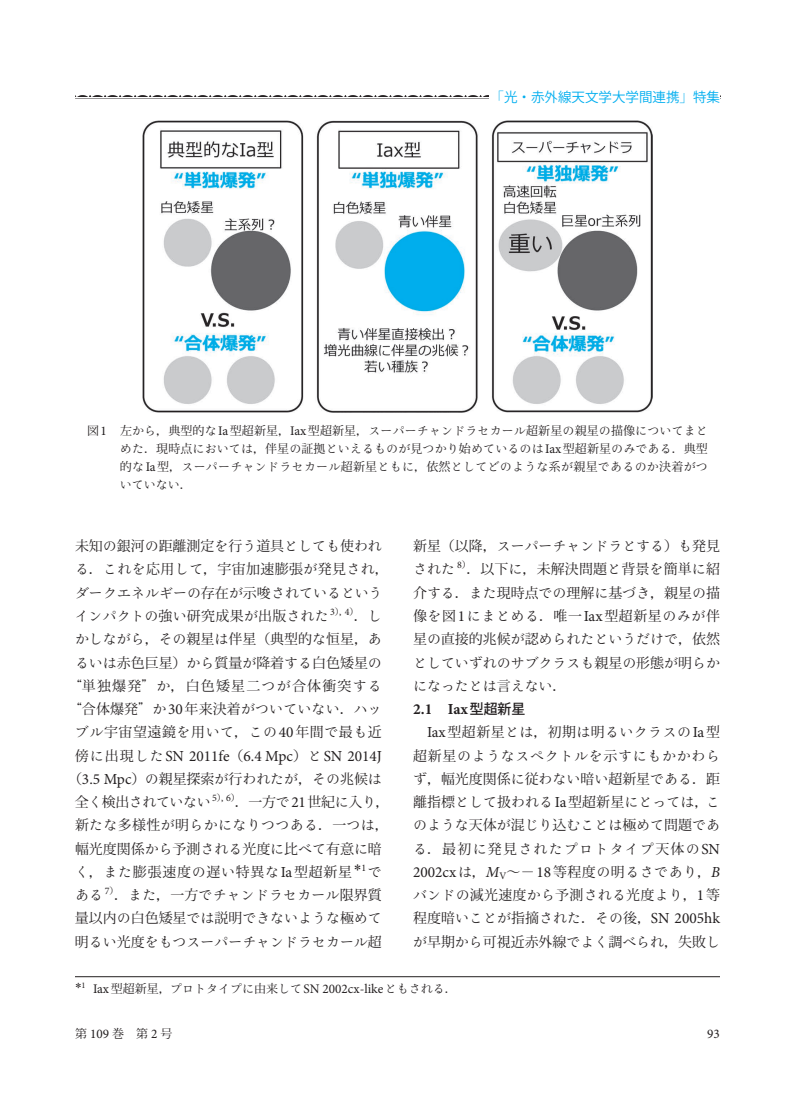
<style>
.page{position:relative;width:795px;height:1115px;background:#fff}
.page>*{position:absolute;margin:0;border:0;box-sizing:border-box;transform-origin:0 0}
.t1{font:15.3px "Minion Pro";color:#231f20}
.t2{font:700 15.3px "Minion Pro";color:#231f20}
.t3{font:13.95px/23.2px "Ryo Text Plus N";letter-spacing:.005em;color:#231f20;text-align:justify}
.t4{font:13.95px/23.2px "Koz Min Pro";color:#231f20;text-align:center}
.t5{font:13.95px/23.2px "Koz Min Pro";letter-spacing:.025em;color:#231f20}
.t6{font:13.95px/23.2px "Koz Min Pro";letter-spacing:.03em;color:#231f20}
.t7{font:13.95px "Ryo Text Plus N";letter-spacing:.025em;color:#231f20}
.t8{font:13.95px "Ryo Text Plus N";letter-spacing:.05em;color:#231f20}
.t9{font:13.5px "Koz Go Pro";color:#00aeef}
.t10{font:13.2px "Minion Pro";color:#231f20}
.t11{font:12px/18px "Ryo Text Plus N";letter-spacing:.02em;color:#231f20;text-align:justify}
.t12{font:12px "Koz Min Pro";color:#231f20}
.s1{font-family:"Koz Min Pro"}
.s2{font-family:"Minion Pro";font-size:13.2px}
.s3{font-family:"Ryo Text Plus N"}
.s4{font-family:"Ryumin Pro"}
.s5{font-family:"Minion Pro";font-size:15.3px}
.s6{font-family:"Koz Min Pro";font-size:13.95px}
.s7{font-family:"Ryo Text Plus N";font-size:13.95px}
.s8{font-family:"Times New Roman";font-size:15.3px}
.s9{font-family:"Koz Go Pro";font-weight:500;font-size:13.95px}
.s10{font-style:italic}
.s11{font-family:"Times New Roman"}
.s12{font-family:"Koz Min Pro";font-size:12px}
.s13{font-family:"Ryo Text Plus N";font-size:12px}
</style>
<div class="page">
<img style="left:75px;top:95px;width:414px;height:4px">
<img style="left:142px;top:120px;width:511px;height:292px">
<hr style="left:75px;top:976px;width:645px;height:1px;background:#231f20">
<p class="t9" style="left:490px;top:88px;width:231px"><span class="s1">「</span>光<span class="s1">・</span>赤外線天文学大学間連携<span class="s1">」</span>特集</p>
<p class="t11" style="left:120px;top:422px;width:590px;text-indent:-33px"><span class="s1">図</span><span class="s2">1</span> <span class="s1">左</span>から<span class="s1">，典型的</span>な<span class="s2">Ia</span><span class="s1">型超新星，</span><span class="s2">Iax</span><span class="s1">型超新星，</span>スーパーチャンドラセカール<span class="s1">超新星</span>の<span class="s1">親星</span>の<span class="s1">描像</span>についてまとめた<span class="s1">．現時点</span>においては<span class="s1">，伴星</span>の<span class="s1">証拠</span>といえるものが<span class="s1">見</span>つかり<span class="s1">始</span>めているのは<span class="s2">Iax</span><span class="s1">型超新星</span>のみである<span class="s1">．典型的</span>な<span class="s2">Ia</span><span class="s1">型，</span>スーパーチャンドラセカール<span class="s1">超新星</span>ともに<span class="s1">，依然</span>としてどのような<span class="s1">系</span>が<span class="s1">親星</span>であるのか<span class="s1">決着</span>がついていない<span class="s1">．</span></p>
<p class="t6" style="left:75px;top:534px;width:315px">未知<span class="s3">の</span>銀河<span class="s3">の</span>距離測定<span class="s3">を</span>行<span class="s3">う</span>道具<span class="s3">としても</span>使<span class="s3">われる</span>．<span class="s3">これを</span>応用<span class="s3">して</span>，宇宙加速膨張<span class="s3">が</span>発見<span class="s3">され</span>，</p>
<p class="t3" style="left:75px;top:581px;width:309px">ダークエネルギーの<span class="s1">存在</span>が<span class="s1">示唆</span>されているというインパクトの<span class="s1">強</span>い<span class="s1">研究成果</span>が<span class="s1">出版</span>された<sup>3</sup><sup>）</sup><sup>,</sup> <sup>4</sup><sup>）</sup><span class="s1">．</span>し</p>
<p class="t4" style="left:68px;top:627px;width:315px"><span class="s3">かしながら</span>，<span class="s3">その</span>親星<span class="s3">は</span>伴星（典型的<span class="s3">な</span>恒星，<span class="s3">あるいは</span>赤色巨星）<span class="s3">から</span>質量<span class="s3">が</span>降着<span class="s3">する</span>白色矮星<span class="s3">の</span><span class="s4">“</span>単独爆発<span class="s4">”</span><span class="s3">か</span>，白色矮星二<span class="s3">つが</span>合体衝突<span class="s3">する</span></p>
<p class="t3" style="left:68px;top:697px;width:315px"><span class="s4">“</span><span class="s1">合体爆発</span><span class="s4">”</span>か<span class="s5">30</span><span class="s1">年来決着</span>がついていない<span class="s1">．</span>ハッ</p>
<p class="t4" style="left:75px;top:720px;width:308px"><span class="s3">ブル</span>宇宙望遠鏡<span class="s3">を</span>用<span class="s3">いて</span>，<span class="s3">この</span><span class="s5">40</span>年間<span class="s3">で</span>最<span class="s3">も</span>近</p>
<p class="t1" style="left:75px;top:745px;width:308px"><span class="s6">傍</span><span class="s7">に</span><span class="s6">出現</span><span class="s7">した</span>SN 2011fe<span class="s6">（</span>6.4 Mpc<span class="s6">）</span><span class="s7">と</span>SN 2014J</p>
<p class="t4" style="left:68px;top:766px;width:323px">（<span class="s5">3.5 Mpc</span>）<span class="s3">の</span>親星探索<span class="s3">が</span>行<span class="s3">われたが</span>，<span class="s3">その</span>兆候<span class="s3">は</span>全<span class="s3">く</span>検出<span class="s3">されていない</span> <sup>5</sup><sup>）</sup><sup>,</sup> <sup>6</sup><sup>）</sup>．一方<span class="s3">で</span><span class="s5">21</span>世紀<span class="s3">に</span>入<span class="s3">り</span>，</p>
<p class="t7" style="left:75px;top:816px;width:315px"><span class="s1">新</span>たな<span class="s1">多様性</span>が<span class="s1">明</span>らかになりつつある<span class="s1">．一</span>つは<span class="s1">，</span></p>
<p class="t5" style="left:75px;top:836px;width:308px">幅光度関係<span class="s3">から</span>予測<span class="s3">される</span>光度<span class="s3">に</span>比<span class="s3">べて</span>有意<span class="s3">に</span>暗<span class="s3">く</span>，<span class="s3">また</span>膨張速度<span class="s3">の</span>遅<span class="s3">い</span>特異<span class="s3">な</span><span class="s5">Ia</span>型超新星<span class="s8">*</span><sup>1</sup><span class="s3">で</span></p>
<p class="t3" style="left:75px;top:883px;width:308px">ある <sup>7</sup><sup>）</sup><span class="s1">．</span>また<span class="s1">，一方</span>でチャンドラセカール<span class="s1">限界質量以内</span>の<span class="s1">白色矮星</span>では<span class="s1">説明</span>できないような<span class="s1">極</span>めて<span class="s1">明</span>るい<span class="s1">光度</span>をもつスーパーチャンドラセカール<span class="s1">超</span></p>
<p class="t3" style="left:413px;top:534px;width:308px"><span class="s1">新星（以降，</span>スーパーチャンドラとする<span class="s1">）</span>も<span class="s1">発見</span></p>
<p class="t4" style="left:413px;top:557px;width:308px;text-align:justify"><span class="s3">された</span> <sup>8</sup><sup>）</sup>．以下<span class="s3">に</span>，未解決問題<span class="s3">と</span>背景<span class="s3">を</span>簡単<span class="s3">に</span>紹介<span class="s3">する</span>．<span class="s3">また</span>現時点<span class="s3">での</span>理解<span class="s3">に</span>基<span class="s3">づき</span>，親星<span class="s3">の</span>描像<span class="s3">を</span>図<span class="s5">1</span><span class="s3">にまとめる</span>．唯一<span class="s5">Iax</span>型超新星<span class="s3">のみが</span>伴</p>
<p class="t3" style="left:413px;top:627px;width:308px"><span class="s1">星</span>の<span class="s1">直接的兆候</span>が<span class="s1">認</span>められたというだけで<span class="s1">，依然</span>としていずれのサブクラスも<span class="s1">親星</span>の<span class="s1">形態</span>が<span class="s1">明</span>らかになったとは<span class="s1">言</span>えない<span class="s1">．</span></p>
<p class="t2" style="left:413px;top:698px;width:114px">2.1 Iax<span class="s9">型超新星</span></p>
<p class="t4" style="left:427px;top:720px;width:294px"><span class="s5">Iax</span>型超新星<span class="s3">とは</span>，初期<span class="s3">は</span>明<span class="s3">るいクラスの</span><span class="s5">Ia</span>型</p>
<p class="t8" style="left:413px;top:746px;width:308px"><span class="s1">超新星</span>のようなスペクトルを<span class="s1">示</span>すにもかかわら</p>
<p class="t4" style="left:413px;top:766px;width:308px"><span class="s3">ず</span>，幅光度関係<span class="s3">に</span>従<span class="s3">わない</span>暗<span class="s3">い</span>超新星<span class="s3">である</span>．距</p>
<p class="t3" style="left:413px;top:790px;width:308px"><span class="s1">離指標</span>として<span class="s1">扱</span>われる<span class="s5">Ia</span><span class="s1">型超新星</span>にとっては<span class="s1">，</span>このような<span class="s1">天体</span>が<span class="s1">混</span>じり<span class="s1">込</span>むことは<span class="s1">極</span>めて<span class="s1">問題</span>である<span class="s1">．最初</span>に<span class="s1">発見</span>されたプロトタイプ<span class="s1">天体</span>の<span class="s5">SN</span></p>
<p class="t1" style="left:413px;top:861px;width:308px">2002cx<span class="s7">は</span><span class="s6">，</span><span class="s10">M</span><sub>V</sub><span class="s6">～－</span>18<span class="s6">等程度</span><span class="s7">の</span><span class="s6">明</span><span class="s7">るさであり</span><span class="s6">，</span><span class="s10">B</span></p>
<p class="t3" style="left:413px;top:883px;width:308px">バンドの<span class="s1">減光速度</span>から<span class="s1">予測</span>される<span class="s1">光度</span>より<span class="s1">，</span><span class="s5">1</span><span class="s1">等程度暗</span>いことが<span class="s1">指摘</span>された<span class="s1">．</span>その<span class="s1">後，</span><span class="s5">SN 2005hk</span></p>
<p class="t4" style="left:413px;top:929px;width:308px"><span class="s3">が</span>早期<span class="s3">から</span>可視近赤外線<span class="s3">でよく</span>調<span class="s3">べられ</span>，失敗<span class="s3">し</span></p>
<p class="t10" style="left:75px;top:980px;width:383px"><span class="s11">*</span><sup>1</sup> Iax<span class="s12">型超新星，</span><span class="s13">プロトタイプに</span><span class="s12">由来</span><span class="s13">して</span>SN 2002cx-like<span class="s13">ともされる</span><span class="s12">．</span></p>
<p class="t12" style="left:75px;top:1024px;width:99px">第 <span class="s2">109</span> 巻　第 <span class="s2">2</span> 号</p>
<p class="t10" style="left:707px;top:1024px;width:14px">93</p>
</div>
